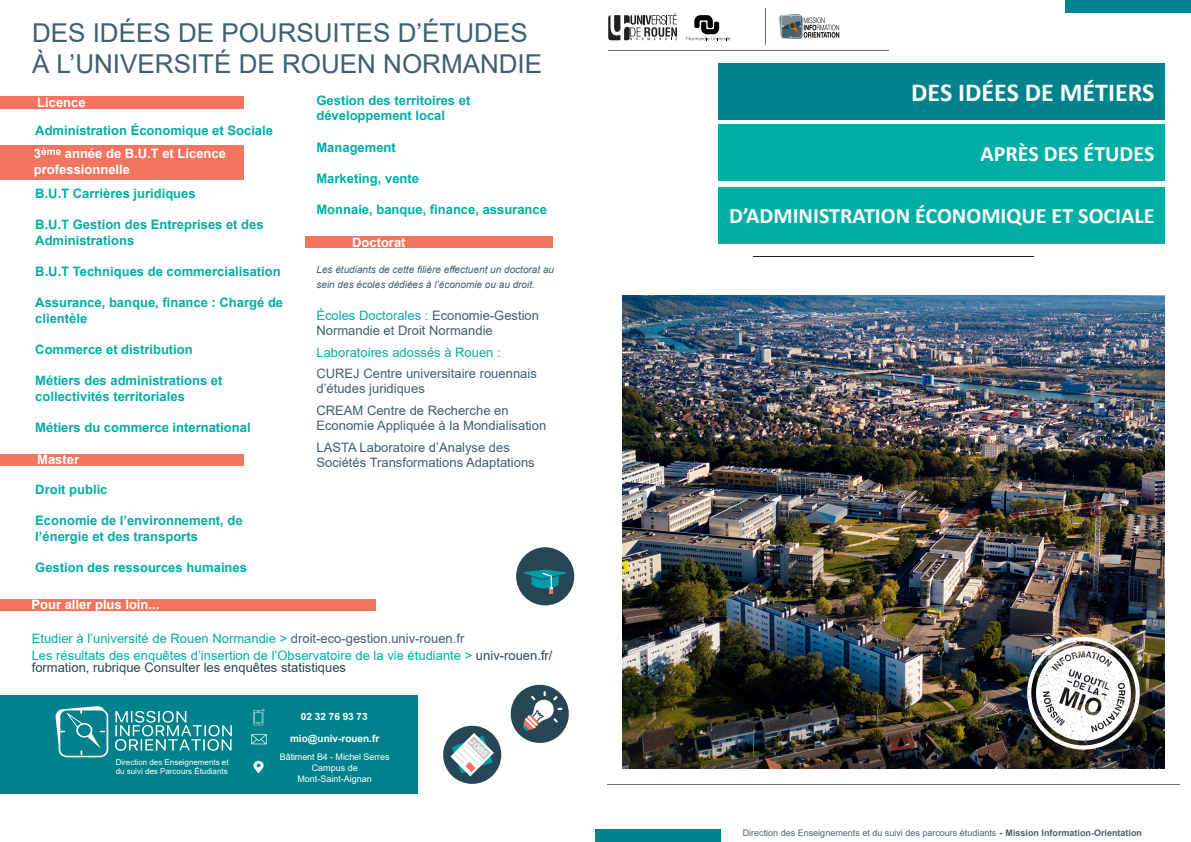
<style>
.page{position:relative;width:1191px;height:842px;background:#fff}
.page>*{position:absolute;margin:0;border:0;box-sizing:border-box;transform-origin:0 0}
.t1{font:26px "Arial";color:#3e6070}
.t2{font:700 26px "Calibri";color:#fff}
.t3{font:700 22px "Calibri";color:#fff}
.t4{font:700 13px/15.6px "Arial";color:#00aea5}
.t5{font:13px/15.6px "Arial";color:#3e6070}
.t6{font:13px/12px "Arial";color:#00aea5}
.t7{font:700 13px/15.6px "Arial";color:#fff}
.t8{font:italic 10px/15.6px "Arial";color:#3e6070}
.t9{font:700 10px "Arial";color:#fff}
.t10{font:9px "Arial";color:#4b6172}
.t11{font:9px "Arial";letter-spacing:-.005em;color:#fff}
.t12{font:8px/8.8px "Arial";color:#fff}
.t13{font:7.9px "Arial Rounded MT Bold";color:#fff}
.s1{color:#00aea5}
.s2{color:#3e6070}
.s3{color:#284756}
.s4{font-weight:900}
.s5{font-weight:700}
</style>
<div class="page">
<svg style="left:608px;top:13px;width:69px;height:27px"></svg>
<svg style="left:686px;top:15px;width:44px;height:25px"></svg>
<hr style="left:765px;top:8px;width:1px;height:37px;background:#706f6f">
<hr style="left:608px;top:50px;width:280px;height:1px;background:#706f6f">
<hr style="left:607px;top:784px;width:572px;height:1px;background:#706f6f">
<div style="left:1066px;top:0;width:125px;height:13px;background:#00828d"></div>
<div style="left:595px;top:829px;width:125px;height:13px;background:#00828d"></div>
<div style="left:718px;top:63px;width:446px;height:56px;background:#00828d"></div>
<div style="left:718px;top:124px;width:446px;height:57px;background:#00aea5"></div>
<div style="left:718px;top:187px;width:446px;height:56px;background:#00aea5"></div>
<hr style="left:753px;top:256px;width:280px;height:1px;background:#231f20">
<img style="left:622px;top:295px;width:542px;height:473px">
<img style="left:779px;top:13px;width:61px;height:26px">
<div style="left:1028px;top:638px;width:124px;height:124px;background:#231f20;opacity:.75"></div>
<img style="left:1027px;top:636px;width:113px;height:114px">
<svg style="left:443px;top:684px;width:126px;height:100px"></svg>
<div style="left:516px;top:547px;width:58px;height:58px;background:#284756;border-radius:50%"></div>
<svg style="left:524px;top:569px;width:42px;height:25px"></svg>
<div style="left:0;top:695px;width:417px;height:98px;background:#00828d"></div>
<svg style="left:55px;top:706px;width:177px;height:51px"></svg>
<svg style="left:253px;top:761px;width:11px;height:12px"></svg>
<svg style="left:251px;top:734px;width:16px;height:10px"></svg>
<svg style="left:253px;top:709px;width:12px;height:16px"></svg>
<div style="left:0;top:96px;width:244px;height:13px;background:#f3745f"></div>
<div style="left:0;top:146px;width:244px;height:34px;background:#f3745f"></div>
<div style="left:0;top:454px;width:244px;height:11px;background:#f3745f"></div>
<div style="left:305px;top:236px;width:248px;height:12px;background:#f3745f"></div>
<div style="left:0;top:599px;width:375px;height:12px;background:#f3745f"></div>
<p class="t1" style="left:32px;top:15px;width:497px">DES IDÉES DE POURSUITES D’ÉTUDES</p>
<p class="t1" style="left:32px;top:46px;width:511px">À L’UNIVERSITÉ DE ROUEN NORMANDIE</p>
<p class="t7" style="left:37px;top:95px;width:50px">Licence</p>
<p class="t4" style="left:35px;top:123px;width:239px">Administration Économique et Sociale</p>
<p class="t7" style="left:34px;top:146px;width:193px">3<sup>ème</sup> année de B.U.T et Licence professionnelle</p>
<p class="t4" style="left:35px;top:185px;width:162px">B.U.T Carrières juridiques</p>
<p class="t4" style="left:35px;top:217px;width:230px">B.U.T Gestion des Entreprises et des<br>Administrations</p>
<p class="t4" style="left:35px;top:263px;width:247px">B.U.T Techniques de commercialisation</p>
<p class="t4" style="left:35px;top:295px;width:249px">Assurance, banque, finance : Chargé de clientèle</p>
<p class="t4" style="left:35px;top:341px;width:159px">Commerce et distribution</p>
<p class="t4" style="left:35px;top:373px;width:189px">Métiers des administrations et collectivités territoriales</p>
<p class="t4" style="left:35px;top:419px;width:217px">Métiers du commerce international</p>
<p class="t7" style="left:37px;top:452px;width:43px">Master</p>
<p class="t4" style="left:35px;top:482px;width:74px">Droit public</p>
<p class="t4" style="left:35px;top:513px;width:209px">Economie de l’environnement, de l’énergie et des transports</p>
<p class="t4" style="left:35px;top:560px;width:213px">Gestion des ressources humaines</p>
<p class="t7" style="left:31px;top:597px;width:129px">Pour aller plus loin...</p>
<p class="t4" style="left:316px;top:93px;width:155px">Gestion des territoires et développement local</p>
<p class="t4" style="left:316px;top:139px;width:81px">Management</p>
<p class="t4" style="left:316px;top:171px;width:104px">Marketing, vente</p>
<p class="t4" style="left:316px;top:202px;width:232px">Monnaie, banque, finance, assurance</p>
<p class="t7" style="left:352px;top:235px;width:55px">Doctorat</p>
<p class="t8" style="left:316px;top:262px;width:239px">Les étudiants de cette filière effectuent un doctorat au sein des écoles dédiées à l’économie ou au droit.</p>
<p class="t5" style="left:316px;top:307px;width:224px"><span class="s1">Écoles Doctorales :</span> Economie-Gestion<br>Normandie et Droit Normandie</p>
<p class="t6" style="left:316px;top:346px;width:186px">Laboratoires adossés à Rouen :</p>
<p class="t5" style="left:316px;top:365px;width:222px">CUREJ Centre universitaire rouennais d’études juridiques</p>
<p class="t5" style="left:316px;top:402px;width:231px">CREAM Centre de Recherche en<br>Economie Appliquée à la Mondialisation</p>
<p class="t5" style="left:316px;top:439px;width:220px">LASTA Laboratoire d’Analyse des<br>Sociétés Transformations Adaptations</p>
<p class="t6" style="left:32px;top:632px;width:434px">Etudier à l’université de Rouen Normandie &gt; <span class="s2">droit-eco-gestion.univ-rouen.fr</span></p>
<p class="t6" style="left:32px;top:650px;width:522px">Les résultats des enquêtes d’insertion de l’Observatoire de la vie étudiante &gt; <span class="s3">univ-rouen.fr/ formation, rubrique Consulter les enquêtes statistiques</span></p>
<p class="t12" style="left:116px;top:758px;width:114px">Direction des Enseignements et du suivi des Parcours Étudiants</p>
<p class="t9" style="left:301px;top:709px;width:68px">02 32 76 93 73</p>
<p class="t9" style="left:290px;top:732px;width:91px">mio@univ-rouen.fr</p>
<p class="t11" style="left:280px;top:751px;width:111px">Bâtiment B4 - Michel Serres</p>
<p class="t11" style="left:312px;top:761px;width:48px">Campus de</p>
<p class="t11" style="left:297px;top:772px;width:76px">Mont-Saint-Aignan</p>
<p class="t13" style="left:474px;top:737px;width:23px;rotate:45deg">JOBS</p>
<p class="t2" style="left:911px;top:74px;width:245px">DES IDÉES DE MÉTIERS</p>
<p class="t3" style="left:980px;top:138px;width:175px">APRÈS DES ÉTUDES</p>
<p class="t3" style="left:729px;top:201px;width:427px">D’ADMINISTRATION ÉCONOMIQUE ET SOCIALE</p>
<p class="t10" style="left:742px;top:826px;width:401px">Direction des Enseignements et du suivi des parcours étudiants <span class="s4">-</span> <span class="s5">Mission Information-Orientation</span></p>
</div>
